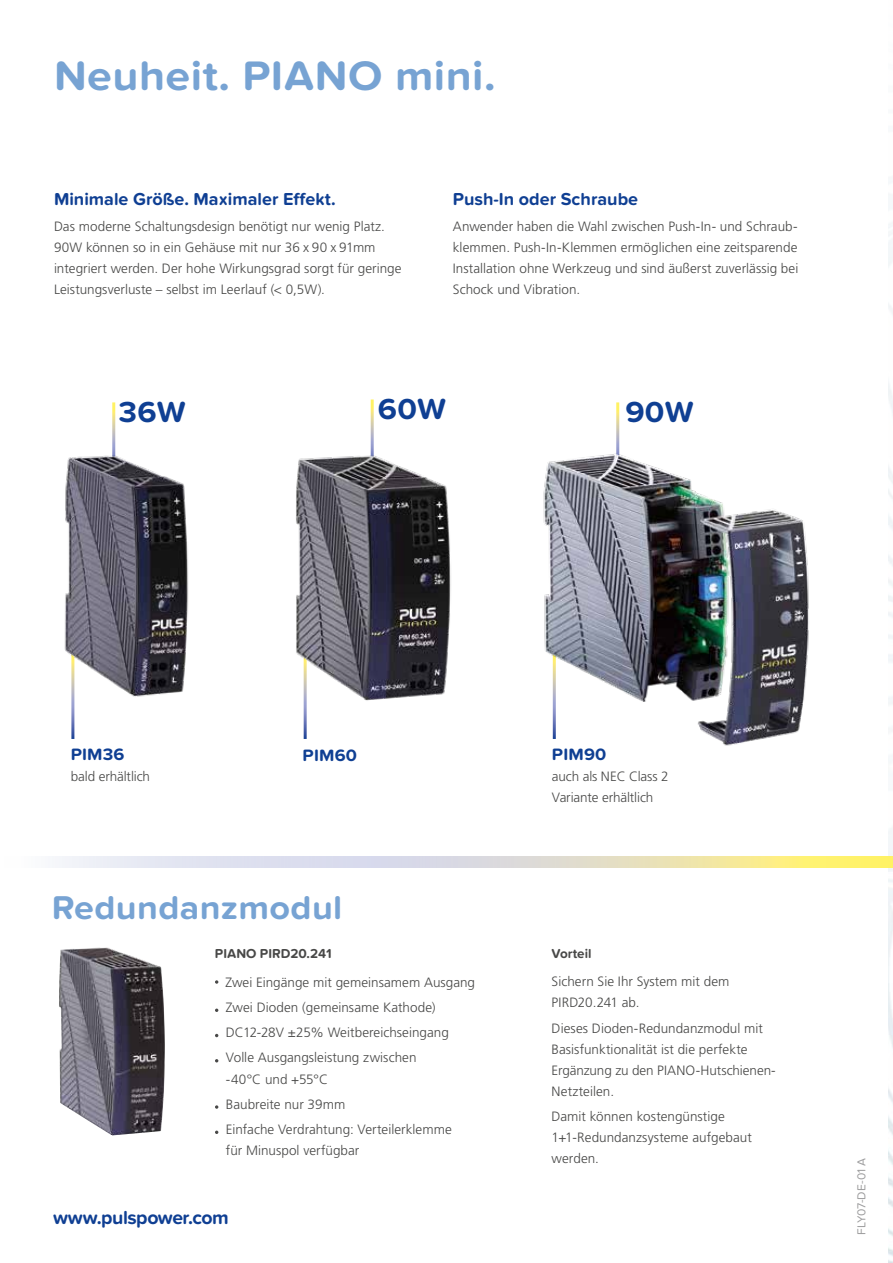
<style>
.page{position:relative;width:893px;height:1263px;background:#fff}
.page>*{position:absolute;margin:0;border:0;box-sizing:border-box;transform-origin:0 0}
.t1{font:700 42.75px "Proxima Nova Soft";letter-spacing:.01em;color:#77a3d3;scale:1.05 1}
.t2{font:700 34.2px "Proxima Nova Soft";letter-spacing:.01em;color:#77a3d3;scale:1.05 1}
.t3{font:700 30px "Proxima Nova Soft";letter-spacing:.01em;color:#0f3f93;scale:1.05 1}
.t4{font:700 19.5px "Proxima Nova Soft";letter-spacing:-.025em;color:#0f3f93}
.t5{font:700 18px "Proxima Nova Soft";color:#0f3f93}
.t6{font:700 17.1px "Proxima Nova Soft";letter-spacing:.01em;color:#0f3f93;scale:1.05 1}
.t7{font:300 13.5px/21px "Frutiger LT Std";color:#484847}
.t8{font:700 13.5px "Proxima Nova Soft";color:#484847}
.t9{font:12px "Proxima Nova Soft";letter-spacing:-.015em;color:#9c9c9d}
</style>
<div class="page">
<img style="left:889px;top:205px;width:4px;height:1058px">
<img style="left:59px;top:947px;width:106px;height:188px">
<svg style="left:215px;top:980px;width:3px;height:4px"></svg>
<svg style="left:215px;top:1105px;width:3px;height:4px"></svg>
<img style="left:64px;top:447px;width:125px;height:259px">
<img style="left:296px;top:437px;width:155px;height:290px">
<img style="left:543px;top:447px;width:266px;height:299px">
<svg style="left:59px;top:857px;width:834px;height:10px;background:#e6e3ca"></svg>
<h1 class="t1" style="left:54px;top:51px;width:422px">Neuheit. PIANO mini.</h1>
<h3 class="t5" style="left:54px;top:189px;width:283px">Minimale Größe. Maximaler Effekt.</h3>
<p class="t7" style="left:54px;top:216px;width:349px">Das moderne Schaltungsdesign benötigt nur wenig Platz.<br>90W können so in ein Gehäuse mit nur 36 x 90 x 91mm integriert werden. Der hohe Wirkungsgrad sorgt für geringe Leistungsverluste – selbst im Leerlauf (&lt; 0,5W).</p>
<h3 class="t5" style="left:453px;top:189px;width:187px">Push-In oder Schraube</h3>
<p class="t7" style="left:453px;top:216px;width:347px;text-align:justify">Anwender haben die Wahl zwischen Push-In- und Schraub&shy;klemmen. Push-In-Klemmen ermöglichen eine zeitsparende Installation ohne Werkzeug und sind äußerst zuverlässig bei Schock und Vibration.</p>
<h3 class="t3" style="left:119px;top:395px;width:66px">36W</h3>
<h3 class="t3" style="left:378px;top:392px;width:67px">60W</h3>
<h3 class="t3" style="left:625px;top:395px;width:67px">90W</h3>
<p class="t6" style="left:71px;top:744px;width:53px">PIM36</p>
<p class="t7" style="left:71px;top:766px;width:81px">bald erhältlich</p>
<p class="t6" style="left:303px;top:745px;width:53px">PIM60</p>
<h2 class="t2" style="left:52px;top:888px;width:278px">Redundanzmodul</h2>
<p class="t8" style="left:215px;top:946px;width:118px">PIANO PIRD20.241</p>
<p class="t7" style="left:225px;top:970px;width:251px;line-height:25.2px">Zwei Eingänge mit gemeinsamem Ausgang Zwei Dioden (gemeinsame Kathode)<br>DC12-28V ±25% Weitbereichseingang Volle Ausgangsleistung zwischen</p>
<p class="t7" style="left:226px;top:1066px;width:227px;line-height:25.2px">-40°C und +55°C<br>Baubreite nur 39mm<br>Einfache Verdrahtung: Verteilerklemme</p>
<p class="t7" style="left:226px;top:1140px;width:135px">für Minuspol verfügbar</p>
<h3 class="t4" style="left:53px;top:1206px;width:177px">www.pulspower.com</h3>
<p class="t6" style="left:552px;top:744px;width:53px">PIM90</p>
<p class="t7" style="left:552px;top:766px;width:118px">auch als NEC Class 2<br>Variante erhältlich</p>
<p class="t8" style="left:552px;top:946px;width:41px">Vorteil</p>
<p class="t7" style="left:552px;top:971px;width:179px">Sichern Sie Ihr System mit dem<br>PIRD20.241 ab.</p>
<p class="t7" style="left:552px;top:1018px;width:226px">Dieses Dioden-Redundanzmodul mit<br>Basisfunktionalität ist die perfekte<br>Ergänzung zu den PIANO-Hutschienen-<br>Netzteilen.</p>
<p class="t7" style="left:552px;top:1106px;width:202px">Damit können kostengünstige<br>1+1-Redundanzsysteme aufgebaut werden.</p>
<p class="t9" style="left:854px;top:1235px;width:78px;rotate:-90deg">FLY07-DE-01 A</p>
</div>
